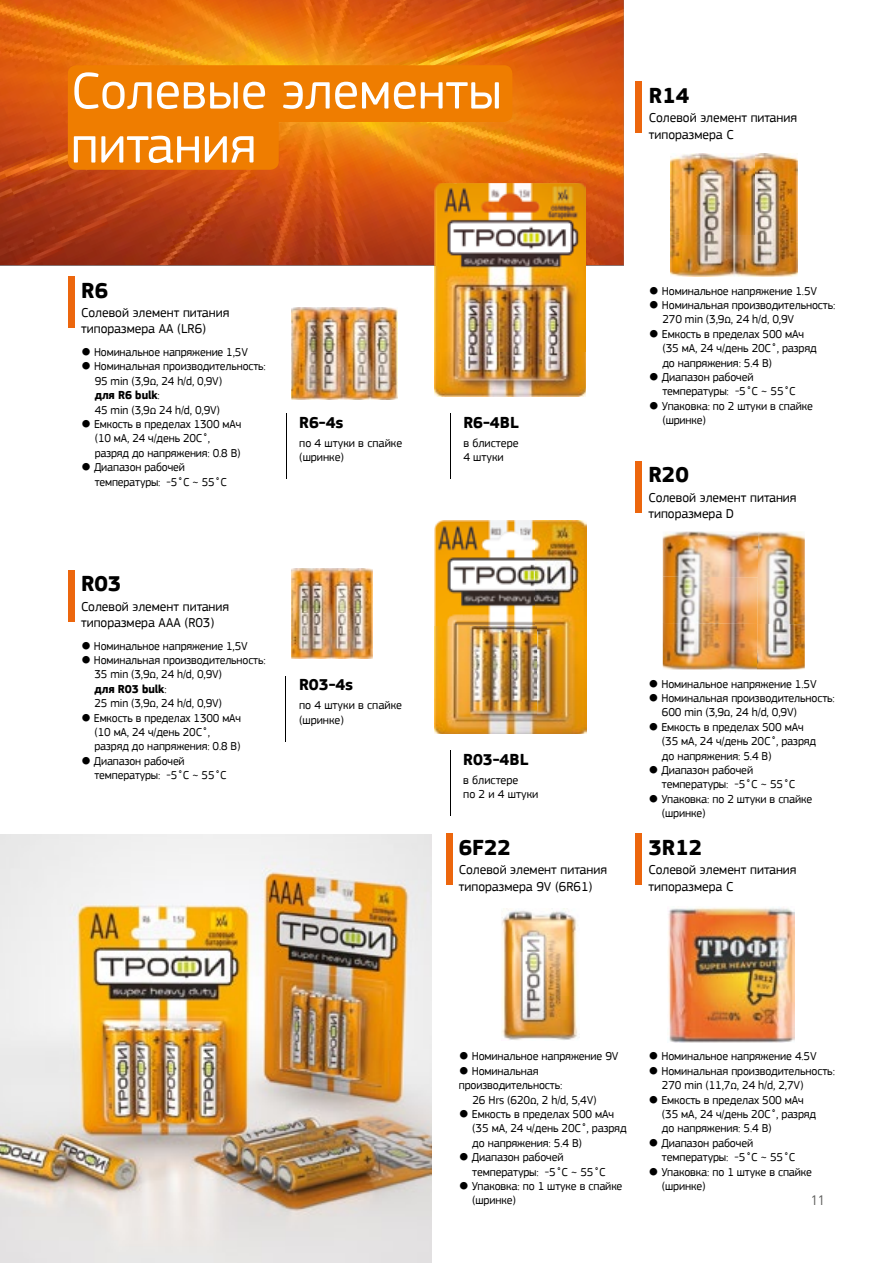
<style>
.page{position:relative;width:893px;height:1263px;background:#fff}
.page>*{position:absolute;margin:0;border:0;box-sizing:border-box;transform-origin:0 0}
.t1{font:54px/54px "PF Square Sans Pro";color:#fff}
.t2{font:700 22.5px "PF Square Sans Pro";color:#000}
.t3{font:700 16.5px "PF Square Sans Pro";color:#000}
.t4{font:13.5px/16.2px "PF Square Sans Pro";color:#000}
.t5{font:13.5px "DIN Pro";color:#575756}
.t6{font:12px/14.4px "PF Square Sans Pro";letter-spacing:-.01em;color:#000}
.s1{font-weight:700}
</style>
<div class="page">
<img style="left:0;top:0;width:624px;height:265px">
<div style="left:68px;top:65px;width:444px;height:57px;background:#ef7d00;border-radius:9px"></div>
<div style="left:68px;top:106px;width:211px;height:64px;background:#ef7d00;border-radius:9px"></div>
<img style="left:291px;top:569px;width:82px;height:89px">
<img style="left:667px;top:907px;width:128px;height:135px">
<div style="left:636px;top:834px;width:6px;height:51px;background:#ec660d"></div>
<div style="left:447px;top:834px;width:6px;height:51px;background:#ec660d"></div>
<hr style="left:286px;top:676px;width:1px;height:65px;background:#000">
<hr style="left:450px;top:750px;width:1px;height:66px;background:#000">
<div style="left:68px;top:570px;width:6px;height:51px;background:#ec660d"></div>
<div style="left:636px;top:82px;width:6px;height:51px;background:#ec660d"></div>
<img style="left:671px;top:153px;width:126px;height:124px">
<img style="left:291px;top:307px;width:107px;height:92px">
<hr style="left:286px;top:414px;width:1px;height:65px;background:#000">
<hr style="left:450px;top:414px;width:1px;height:65px;background:#000">
<div style="left:68px;top:277px;width:6px;height:51px;background:#ec660d"></div>
<img style="left:435px;top:183px;width:151px;height:214px">
<img style="left:435px;top:520px;width:151px;height:214px">
<img style="left:501px;top:908px;width:77px;height:132px">
<div style="left:636px;top:461px;width:6px;height:51px;background:#ec660d"></div>
<img style="left:663px;top:531px;width:142px;height:138px">
<img style="left:0;top:834px;width:432px;height:429px">
<h1 class="t1" style="left:71px;top:64px;width:432px">Солевые элементы питания</h1>
<h2 class="t2" style="left:81px;top:277px;width:28px">R6</h2>
<p class="t4" style="left:81px;top:305px;width:150px">Солевой элемент питания типоразмера АА (LR6)</p>
<p class="t6" style="left:81px;top:345px;width:168px">● Номинальное напряжение 1,5V</p>
<p class="t6" style="left:95px;top:359px;width:173px;text-indent:-14px">● Номинальная производительность:<br>95 min (3,9Ω, 24 h/d, 0,9V)<br><span class="s1">для R6 bulk</span>:<br>45 min (3,9Ω 24 h/d, 0,9V)</p>
<p class="t6" style="left:95px;top:417px;width:148px;text-indent:-14px">● Емкость в пределах 1300 мAч (10 мА, 24 ч/день 20С˚, разряд до напряжения: 0.8 В)</p>
<p class="t6" style="left:95px;top:460px;width:133px;text-indent:-14px">● Диапазон рабочей температуры: -5˚С ~ 55˚С</p>
<h3 class="t3" style="left:299px;top:412px;width:46px">R6-4s</h3>
<h3 class="t3" style="left:463px;top:412px;width:57px">R6-4BL</h3>
<p class="t6" style="left:299px;top:436px;width:105px">по 4 штуки в спайке (шринке)</p>
<p class="t6" style="left:463px;top:436px;width:57px">в блистере<br>4 штуки</p>
<h2 class="t2" style="left:81px;top:570px;width:42px">R03</h2>
<p class="t4" style="left:81px;top:598px;width:150px">Солевой элемент питания типоразмера АAА (R03)</p>
<p class="t6" style="left:81px;top:639px;width:168px">● Номинальное напряжение 1,5V</p>
<p class="t6" style="left:95px;top:653px;width:173px;text-indent:-14px">● Номинальная производительность:<br>35 min (3,9Ω, 24 h/d, 0,9V)<br><span class="s1">для R03 bulk</span>:<br>25 min (3,9Ω, 24 h/d, 0,9V)</p>
<p class="t6" style="left:95px;top:711px;width:148px;text-indent:-14px">● Емкость в пределах 1300 мAч (10 мА, 24 ч/день 20С˚, разряд до напряжения: 0.8 В)</p>
<p class="t6" style="left:95px;top:754px;width:133px;text-indent:-14px">● Диапазон рабочей температуры: -5˚С ~ 55˚С</p>
<h3 class="t3" style="left:299px;top:675px;width:56px">R03-4s</h3>
<p class="t6" style="left:299px;top:698px;width:105px">по 4 штуки в спайке (шринке)</p>
<h3 class="t3" style="left:463px;top:749px;width:67px">R03-4BL</h3>
<p class="t6" style="left:463px;top:772px;width:77px">в блистере<br>по 2 и 4 штуки</p>
<h2 class="t2" style="left:649px;top:82px;width:42px">R14</h2>
<p class="t4" style="left:649px;top:110px;width:150px">Солевой элемент питания типоразмера С</p>
<p class="t6" style="left:649px;top:284px;width:170px">● Номинальное напряжение 1.5V</p>
<p class="t6" style="left:662px;top:298px;width:175px;text-indent:-14px">● Номинальная производительность:<br>270 min (3,9Ω, 24 h/d, 0,9V</p>
<p class="t6" style="left:662px;top:327px;width:156px;text-indent:-14px">● Емкость в пределах 500 мAч (35 мА, 24 ч/день 20С˚, разряд до напряжения: 5.4 В)</p>
<p class="t6" style="left:662px;top:370px;width:135px;text-indent:-14px">● Диапазон рабочей температуры: -5˚С ~ 55˚С</p>
<p class="t6" style="left:662px;top:399px;width:152px;text-indent:-14px">● Упаковка: по 2 штуки в спайке (шринке)</p>
<h2 class="t2" style="left:648px;top:461px;width:42px">R20</h2>
<p class="t4" style="left:648px;top:489px;width:150px">Солевой элемент питания типоразмера D</p>
<p class="t6" style="left:648px;top:676px;width:170px">● Номинальное напряжение 1.5V</p>
<p class="t6" style="left:662px;top:691px;width:175px;text-indent:-14px">● Номинальная производительность:<br>600 min (3,9Ω, 24 h/d, 0,9V)</p>
<p class="t6" style="left:662px;top:720px;width:156px;text-indent:-14px">● Емкость в пределах 500 мAч (35 мА, 24 ч/день 20С˚, разряд до напряжения: 5.4 В)</p>
<p class="t6" style="left:662px;top:763px;width:135px;text-indent:-14px">● Диапазон рабочей температуры: -5˚С ~ 55˚С</p>
<p class="t6" style="left:662px;top:792px;width:152px;text-indent:-14px">● Упаковка: по 2 штуки в спайке (шринке)</p>
<h2 class="t2" style="left:459px;top:834px;width:54px">6F22</h2>
<h2 class="t2" style="left:648px;top:834px;width:55px">3R12</h2>
<p class="t4" style="left:459px;top:862px;width:150px">Солевой элемент питания типоразмера 9V (6R61)</p>
<p class="t4" style="left:648px;top:862px;width:150px">Солевой элемент питания типоразмера С</p>
<p class="t6" style="left:459px;top:1049px;width:161px">● Номинальное напряжение 9V</p>
<p class="t6" style="left:459px;top:1064px;width:81px">● Номинальная</p>
<p class="t6" style="left:459px;top:1078px;width:105px">производительность:</p>
<p class="t6" style="left:472px;top:1092px;width:126px">26 Hrs (620Ω, 2 h/d, 5,4V)</p>
<p class="t6" style="left:472px;top:1107px;width:156px;text-indent:-14px">● Емкость в пределах 500 мAч (35 мА, 24 ч/день 20С˚, разряд до напряжения: 5.4 В)</p>
<p class="t6" style="left:472px;top:1150px;width:135px;text-indent:-14px">● Диапазон рабочей температуры: -5˚С ~ 55˚С</p>
<p class="t6" style="left:472px;top:1179px;width:152px;text-indent:-14px">● Упаковка: по 1 штуке в спайке (шринке)</p>
<p class="t6" style="left:648px;top:1049px;width:170px">● Номинальное напряжение 4.5V</p>
<p class="t6" style="left:662px;top:1064px;width:175px;text-indent:-14px">● Номинальная производительность:<br>270 min (11,7Ω, 24 h/d, 2,7V)</p>
<p class="t6" style="left:662px;top:1092px;width:156px;text-indent:-14px">● Емкость в пределах 500 мAч (35 мА, 24 ч/день 20С˚, разряд до напряжения: 5.4 В)</p>
<p class="t6" style="left:662px;top:1136px;width:135px;text-indent:-14px">● Диапазон рабочей температуры: -5˚С ~ 55˚С</p>
<p class="t6" style="left:662px;top:1164px;width:152px;text-indent:-14px">● Упаковка: по 1 штуке в спайке (шринке)</p>
<p class="t5" style="left:811px;top:1192px;width:16px">11</p>
</div>
